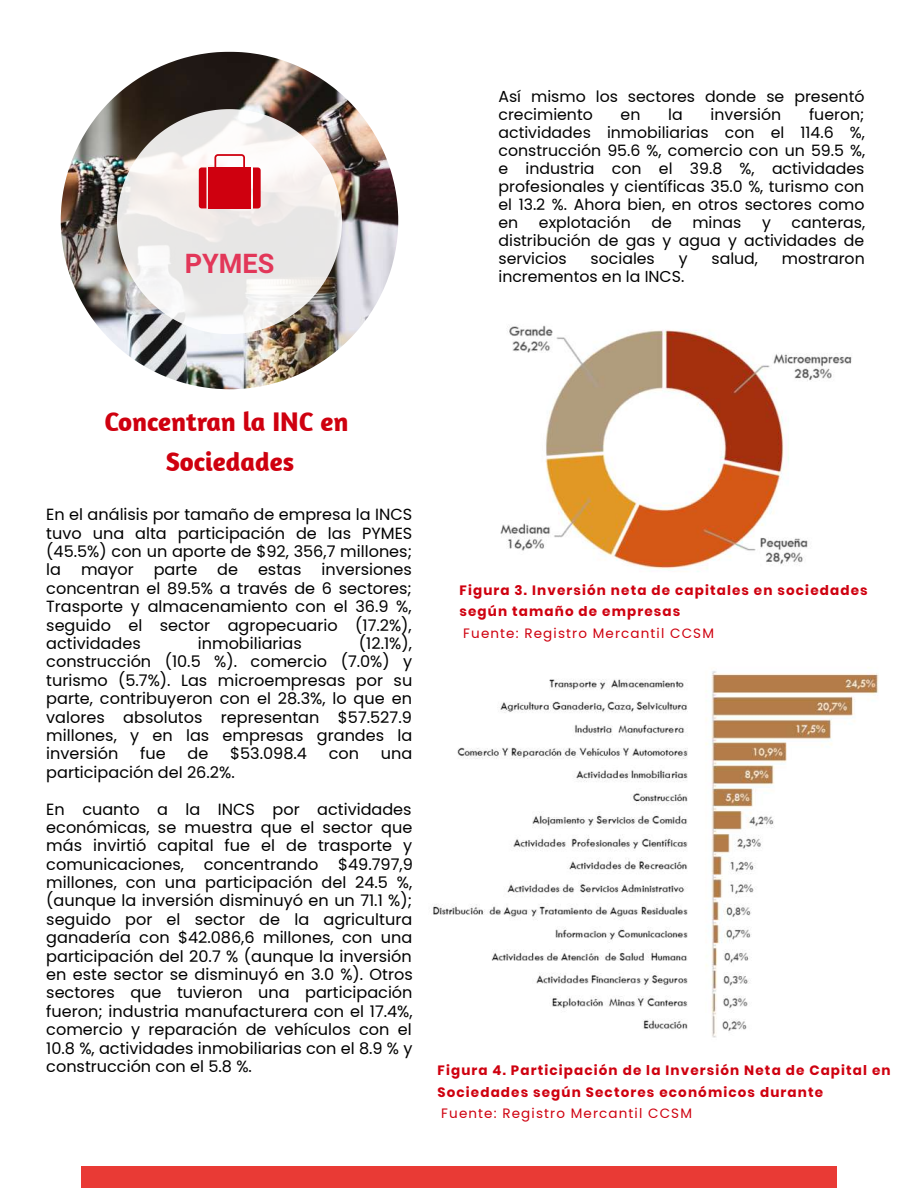
<style>
.page{position:relative;width:918px;height:1188px;background:#fff}
.page>*{position:absolute;margin:0;border:0;box-sizing:border-box;transform-origin:0 0}
.t1{font:700 27px/40.5px "Amaranth";color:#cf000f;text-align:center}
.t2{font:700 27px "Roboto";color:#e23759}
.t3{font:16.05px/18.5px "Poppins";color:#000;text-align:justify}
.t4{font:15.75px/18px "Poppins";color:#000;text-align:justify}
.t5{font:700 13.5px/21.5px "Poppins";letter-spacing:.085em;color:#cf000f}
.t6{font:13.5px "Poppins";letter-spacing:.085em;color:#cf000f}
</style>
<div class="page">
<img style="left:61px;top:52px;width:337px;height:337px">
<svg style="left:117px;top:109px;width:225px;height:225px"></svg>
<div style="left:209px;top:167px;width:42px;height:42px;background:#cf000f"></div>
<svg style="left:253px;top:167px;width:8px;height:42px"></svg>
<svg style="left:199px;top:167px;width:7px;height:41px"></svg>
<svg style="left:214px;top:154px;width:31px;height:13px"></svg>
<img style="left:500px;top:325px;width:352px;height:247px">
<img style="left:433px;top:667px;width:446px;height:371px">
<div style="left:81px;top:1167px;width:756px;height:21px;background:#e93a35"></div>
<h1 class="t2" style="left:185px;top:245px;width:91px">PYMES</h1>
<p class="t4" style="left:498px;top:88px;width:368px">Así mismo los sectores donde se presentó crecimiento</p>
<p class="t4" style="left:621px;top:106px;width:21px">en</p>
<p class="t4" style="left:668px;top:106px;width:16px">la</p>
<p class="t4" style="left:711px;top:106px;width:72px">inversión</p>
<p class="t4" style="left:498px;top:106px;width:368px;text-indent:311px">fueron; actividades inmobiliarias con el 114.6 %, construcción 95.6 %, comercio con un 59.5 %, e industria con el 39.8 %, actividades profesionales y científicas 35.0 %, turismo con el 13.2 %. Ahora bien, en otros sectores como en</p>
<p class="t4" style="left:539px;top:214px;width:93px">explotación</p>
<p class="t4" style="left:651px;top:214px;width:22px">de</p>
<p class="t4" style="left:692px;top:214px;width:51px">minas</p>
<p class="t4" style="left:762px;top:214px;width:10px">y</p>
<p class="t4" style="left:498px;top:214px;width:368px;text-indent:293px">canteras, distribución de gas y agua y actividades de servicios</p>
<p class="t4" style="left:591px;top:250px;width:66px">sociales</p>
<p class="t4" style="left:679px;top:250px;width:10px">y</p>
<p class="t4" style="left:711px;top:250px;width:48px">salud,</p>
<p class="t4" style="left:782px;top:250px;width:84px">mostraron</p>
<p class="t4" style="left:498px;top:268px;width:187px">incrementos en la INCS.</p>
<h1 class="t1" style="left:104px;top:401px;width:246px">Concentran la INC en<br>Sociedades</h1>
<p class="t3" style="left:46px;top:506px;width:368px">En el análisis por tamaño de empresa la INCS tuvo una alta participación de las PYMES (45.5%) con un aporte de $92, 356,7 millones; la mayor parte de estas inversiones concentran el 89.5% a través de 6 sectores; Trasporte y almacenamiento con el 36.9 %, seguido el sector agropecuario (17.2%), actividades</p>
<p class="t3" style="left:46px;top:634px;width:368px;text-indent:313px">(12.1%), construcción (10.5 %). comercio (7.0%) y turismo (5.7%). Las microempresas por su parte, contribuyeron con el 28.3%, lo que en valores absolutos representan $57.527.9 millones, y en las empresas grandes la inversión</p>
<p class="t3" style="left:198px;top:634px;width:106px">inmobiliarias</p>
<p class="t3" style="left:140px;top:745px;width:27px">fue</p>
<p class="t3" style="left:188px;top:745px;width:22px">de</p>
<p class="t3" style="left:230px;top:745px;width:78px">$53.098.4</p>
<p class="t3" style="left:329px;top:745px;width:32px">con</p>
<p class="t3" style="left:381px;top:745px;width:33px">una</p>
<p class="t3" style="left:46px;top:763px;width:190px">participación del 26.2%.</p>
<p class="t3" style="left:46px;top:800px;width:368px">En cuanto a la INCS por actividades económicas, se muestra que el sector que más invirtió capital fue el de trasporte y comunicaciones, concentrando $49.797,9 millones, con una participación del 24.5 %, (aunque la inversión disminuyó en un 71.1 %); seguido por el sector de la agricultura ganadería con $42.086,6 millones, con una participación del 20.7 % (aunque la inversión en este sector se disminuyó en 3.0 %). Otros sectores que tuvieron una participación fueron; industria manufacturera con el 17.4%, comercio y reparación de vehículos con el 10.8 %, actividades inmobiliarias con el 8.9 % y construcción con el 5.8 %.</p>
<p class="t5" style="left:460px;top:580px;width:410px">Figura 3. Inversión neta de capitales en sociedades según tamaño de empresas</p>
<p class="t6" style="left:463px;top:625px;width:252px">Fuente: Registro Mercantil CCSM</p>
<p class="t5" style="left:438px;top:1060px;width:455px">Figura 4. Participación de la Inversión Neta de Capital en<br>Sociedades según Sectores económicos durante</p>
<p class="t6" style="left:441px;top:1105px;width:252px">Fuente: Registro Mercantil CCSM</p>
</div>
